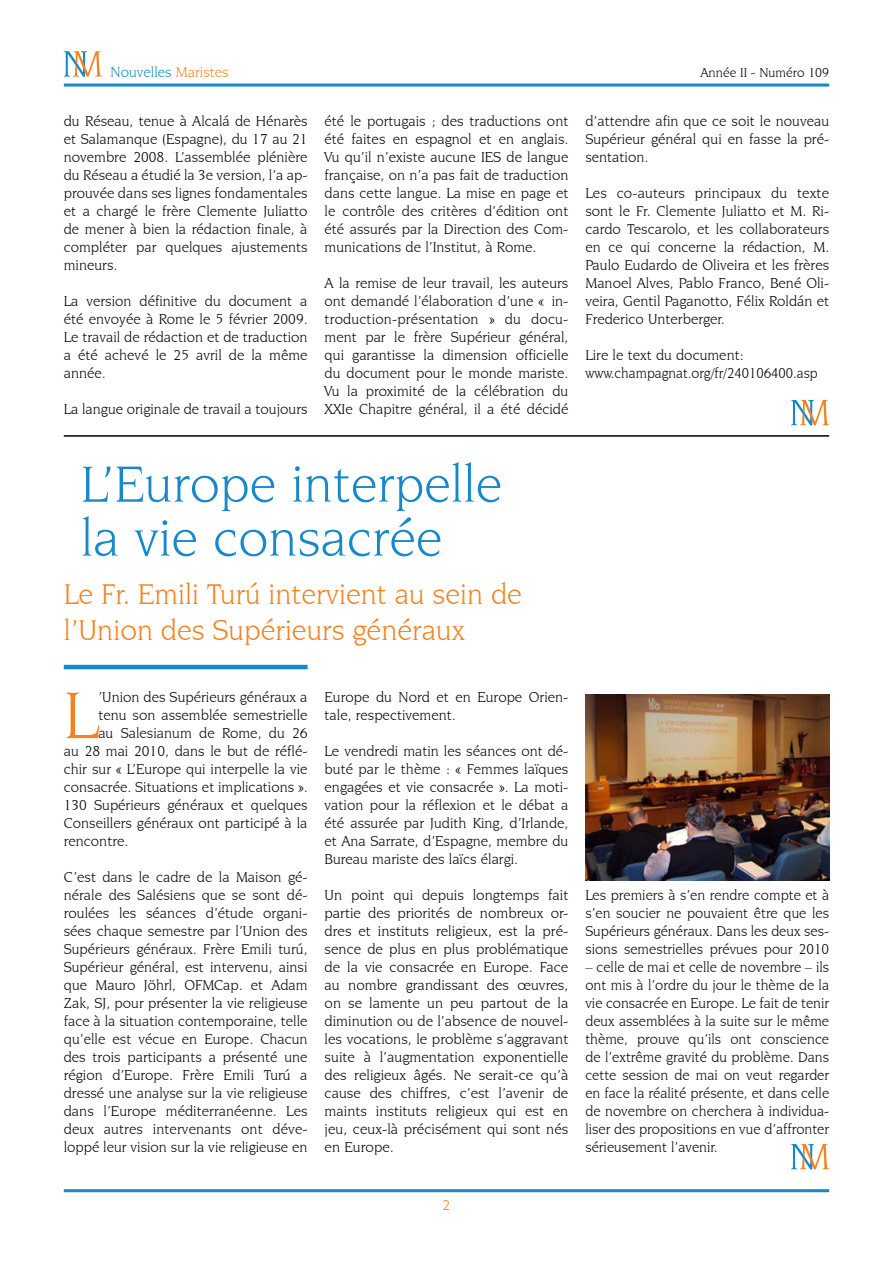
<style>
.page{position:relative;width:893px;height:1263px;background:#fff}
.page>*{position:absolute;margin:0;border:0;box-sizing:border-box;transform-origin:0 0}
.t1{font:70.05px "Novarese IT Cby BT";color:#f5821f}
.t2{font:54px/54px "Novarese IT Cby BT";color:#1689ca}
.t3{font:30px/36px "Novarese IT Cby BT";color:#f5821f}
.t4{font:15px/18px "Novarese IT Cby BT";color:#000;text-align:justify}
.t5{font:15px "Novarese IT Cby BT";color:#1689ca}
.t6{font:13.5px "Novarese IT Cby BT";color:#000}
.s1{color:#f5821f}
</style>
<div class="page">
<hr style="left:64px;top:84px;width:765px;height:3px;background:#1689ca">
<hr style="left:64px;top:1189px;width:765px;height:3px;background:#1689ca">
<hr style="left:64px;top:665px;width:244px;height:4px;background:#1689ca">
<svg style="left:64px;top:51px;width:38px;height:26px"></svg>
<svg style="left:791px;top:400px;width:38px;height:25px"></svg>
<hr style="left:64px;top:435px;width:765px;height:2px;background:#000">
<img style="left:585px;top:695px;width:244px;height:185px">
<svg style="left:791px;top:1144px;width:38px;height:25px"></svg>
<p class="t5" style="left:111px;top:63px;width:120px">Nouvelles <span class="s1">Maristes</span></p>
<p class="t6" style="left:700px;top:64px;width:130px">Année II - Numéro 109</p>
<p class="t4" style="left:64px;top:112px;width:245px">du Réseau, tenue à Alcalá de Hénarès et Salamanque (Espagne), du 17 au 21 novembre 2008. L’assemblée plénière du Réseau a étudié la 3e version, l’a ap&shy;prouvée dans ses lignes fondamentales et a chargé le frère Clemente Juliatto de mener à bien la rédaction finale, à compléter par quelques ajustements mineurs.</p>
<p class="t4" style="left:64px;top:292px;width:245px">La version définitive du document a été envoyée à Rome le 5 février 2009.<br>Le travail de rédaction et de traduction a été achevé le 25 avril de la même année.</p>
<p class="t4" style="left:64px;top:400px;width:245px">La langue originale de travail a toujours</p>
<p class="t4" style="left:325px;top:112px;width:245px">été le portugais ; des traductions ont été faites en espagnol et en anglais.<br>Vu qu’il n’existe aucune IES de langue française, on n’a pas fait de traduction dans cette langue. La mise en page et le contrôle des critères d’édition ont été assurés par la Direction des Com&shy;munications de l’Institut, à Rome.</p>
<p class="t4" style="left:325px;top:274px;width:245px">A la remise de leur travail, les auteurs ont demandé l’élaboration d’une « in&shy;troduction-présentation » du docu&shy;ment par le frère Supérieur général, qui garantisse la dimension officielle du document pour le monde mariste.<br>Vu la proximité de la célébration du XXIe Chapitre général, il a été décidé</p>
<p class="t4" style="left:585px;top:112px;width:245px">d’attendre afin que ce soit le nouveau Supérieur général qui en fasse la pré&shy;sentation.</p>
<p class="t4" style="left:585px;top:184px;width:245px">Les co-auteurs principaux du texte sont le Fr. Clemente Juliatto et M. Ri&shy;cardo Tescarolo, et les collaborateurs en ce qui concerne la rédaction, M.<br>Paulo Eudardo de Oliveira et les frères Manoel Alves, Pablo Franco, Bené Oli&shy;veira, Gentil Paganotto, Félix Roldán et Frederico Unterberger.</p>
<p class="t4" style="left:585px;top:346px;width:234px">Lire le text du document: www.champagnat.org/fr/240106400.asp</p>
<h2 class="t2" style="left:81px;top:456px;width:423px">L’Europe interpelle la vie consacrée</h2>
<h3 class="t3" style="left:64px;top:576px;width:460px">Le Fr. Emili Turú intervient au sein de l’Union des Supérieurs généraux</h3>
<h1 class="t1" style="left:64px;top:674px;width:36px">L</h1>
<p class="t4" style="left:98px;top:688px;width:211px">’Union des Supérieurs généraux a</p>
<p class="t4" style="left:98px;top:706px;width:211px">tenu son assemblée semestrielle</p>
<p class="t4" style="left:98px;top:724px;width:211px">au Salesianum de Rome, du 26</p>
<p class="t4" style="left:64px;top:742px;width:245px">au 28 mai 2010, dans le but de réflé-</p>
<p class="t4" style="left:64px;top:760px;width:245px">chir sur « L’Europe qui interpelle la vie</p>
<p class="t4" style="left:64px;top:778px;width:245px">consacrée. Situations et implications ».</p>
<p class="t4" style="left:64px;top:796px;width:245px">130 Supérieurs généraux et quelques</p>
<p class="t4" style="left:64px;top:814px;width:245px">Conseillers généraux ont participé à la</p>
<p class="t4" style="left:64px;top:832px;width:66px">rencontre.</p>
<p class="t4" style="left:64px;top:868px;width:245px">C’est dans le cadre de la Maison gé&shy;nérale des Salésiens que se sont dé&shy;roulées les séances d’étude organi&shy;sées chaque semestre par l’Union des Supérieurs généraux. Frère Emili turú, Supérieur général, est intervenu, ainsi que Mauro Jöhrl, OFMCap. et Adam Zak, SJ, pour présenter la vie religieuse face à la situation contemporaine, telle qu’elle est vécue en Europe. Chacun des trois participants a présenté une région d’Europe. Frère Emili Turú a dressé une analyse sur la vie religieuse dans l’Europe méditerranéenne. Les deux autres intervenants ont déve&shy;loppé leur vision sur la vie religieuse en</p>
<p class="t4" style="left:325px;top:688px;width:245px">Europe du Nord et en Europe Orien&shy;tale, respectivement.</p>
<p class="t4" style="left:325px;top:742px;width:245px">Le vendredi matin les séances ont dé&shy;buté par le thème : « Femmes laïques engagées et vie consacrée ». La moti&shy;vation pour la réflexion et le débat a été assurée par Judith King, d’Irlande, et Ana Sarrate, d’Espagne, membre du Bureau mariste des laïcs élargi.</p>
<p class="t4" style="left:325px;top:886px;width:245px">Un point qui depuis longtemps fait partie des priorités de nombreux or&shy;dres et instituts religieux, est la pré&shy;sence de plus en plus problématique de la vie consacrée en Europe. Face au nombre grandissant des œuvres, on se lamente un peu partout de la diminution ou de l’absence de nouvel&shy;les vocations, le problème s’aggravant suite à l’augmentation exponentielle des religieux âgés. Ne serait-ce qu’à cause des chiffres, c’est l’avenir de maints instituts religieux qui est en jeu, ceux-là précisément qui sont nés en Europe.</p>
<p class="t4" style="left:585px;top:886px;width:245px">Les premiers à s’en rendre compte et à s’en soucier ne pouvaient être que les Supérieurs généraux. Dans les deux ses&shy;sions semestrielles prévues pour 2010</p>
<p class="t4" style="left:585px;top:958px;width:245px">– celle de mai et celle de novembre – ils ont mis à l’ordre du jour le thème de la vie consacrée en Europe. Le fait de tenir deux assemblées à la suite sur le même thème, prouve qu’ils ont conscience de l’extrême gravité du problème. Dans cette session de mai on veut regarder en face la réalité présente, et dans celle de novembre on cherchera à individua&shy;liser des propositions en vue d’affronter sérieusement l’avenir.</p>
</div>
